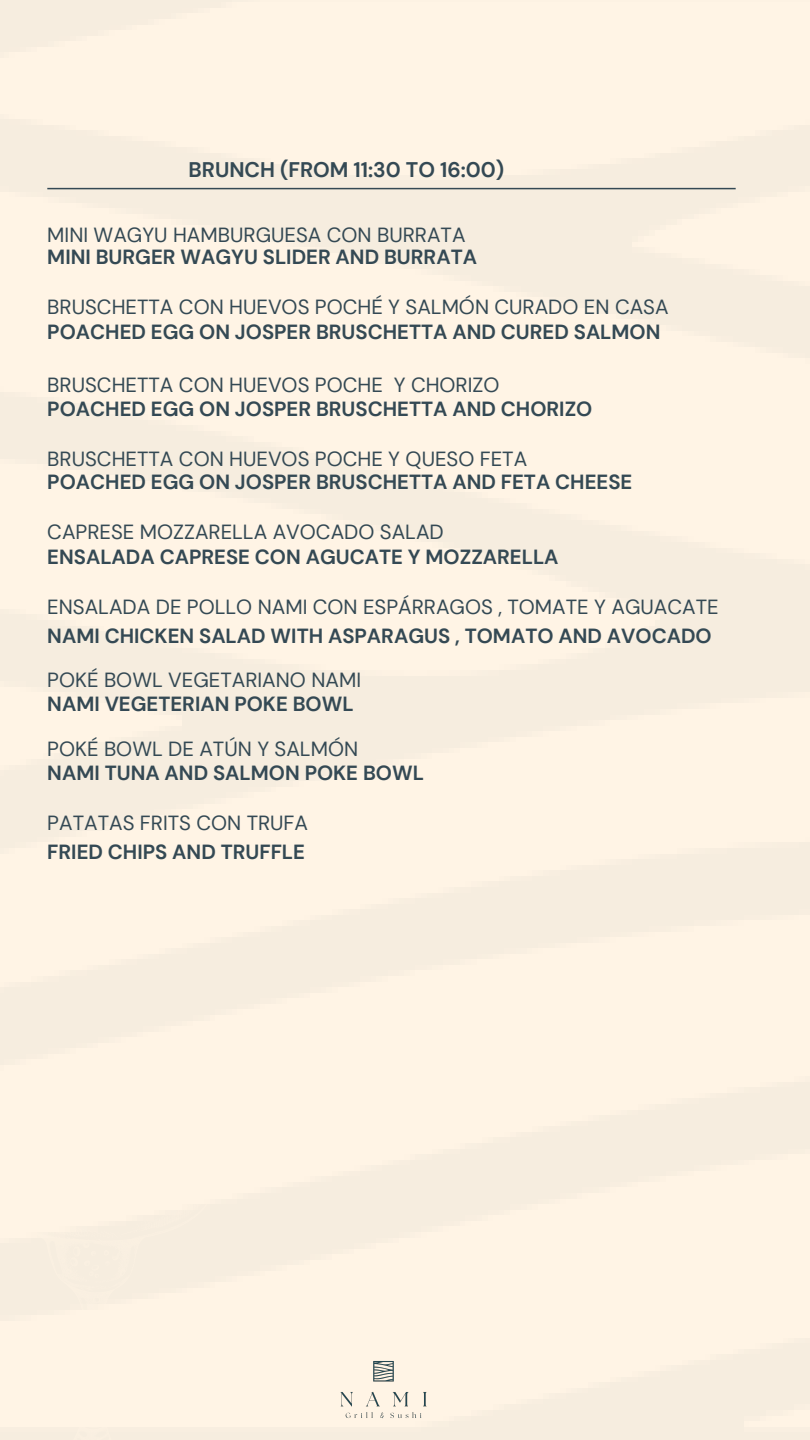
<style>
.page{position:relative;width:810px;height:1440px;background:#fff}
.page>*{position:absolute;margin:0;border:0;box-sizing:border-box;transform-origin:0 0}
.t1{font:700 21.1px "DM Sans";color:#344954}
.t2{font:700 20.4px "DM Sans";color:#344954}
.t3{font:20.4px "DM Sans";color:#344954}
</style>
<div class="page">
<hr style="left:47px;top:188px;width:689px;height:1px;background:#344954">
<svg style="left:0;top:1078px;width:287px;height:362px;background:#fcf2e3"></svg>
<img style="left:303px;top:1318px;width:160px;height:122px">
<p class="t1" style="left:189px;top:156px;width:317px">BRUNCH (FROM 11:30 TO 16:00)</p>
<h1 class="t3" style="left:47px;top:221px;width:420px">MINI WAGYU HAMBURGUESA CON BURRATA</h1>
<p class="t2" style="left:47px;top:244px;width:431px">MINI BURGER WAGYU SLIDER AND BURRATA</p>
<p class="t3" style="left:47px;top:294px;width:623px">BRUSCHETTA CON HUEVOS POCHÉ Y SALMÓN CURADO EN CASA</p>
<h1 class="t2" style="left:47px;top:318px;width:615px">POACHED EGG ON JOSPER BRUSCHETTA AND CURED SALMON</h1>
<h1 class="t3" style="left:47px;top:372px;width:454px">BRUSCHETTA CON HUEVOS POCHE Y CHORIZO</h1>
<p class="t2" style="left:47px;top:395px;width:547px">POACHED EGG ON JOSPER BRUSCHETTA AND CHORIZO</p>
<h1 class="t3" style="left:47px;top:445px;width:482px">BRUSCHETTA CON HUEVOS POCHE Y QUESO FETA</h1>
<p class="t2" style="left:47px;top:469px;width:587px">POACHED EGG ON JOSPER BRUSCHETTA AND FETA CHEESE</p>
<h1 class="t3" style="left:47px;top:519px;width:398px">CAPRESE MOZZARELLA AVOCADO SALAD</h1>
<h1 class="t2" style="left:47px;top:544px;width:513px">ENSALADA CAPRESE CON AGUCATE Y MOZZARELLA</h1>
<p class="t3" style="left:47px;top:593px;width:673px">ENSALADA DE POLLO NAMI CON ESPÁRRAGOS , TOMATE Y AGUACATE</p>
<p class="t2" style="left:47px;top:622px;width:666px">NAMI CHICKEN SALAD WITH ASPARAGUS , TOMATO AND AVOCADO</p>
<h1 class="t3" style="left:47px;top:667px;width:315px">POKÉ BOWL VEGETARIANO NAMI</h1>
<p class="t2" style="left:47px;top:691px;width:308px">NAMI VEGETERIAN POKE BOWL</p>
<h1 class="t3" style="left:47px;top:736px;width:312px">POKÉ BOWL DE ATÚN Y SALMÓN</h1>
<h1 class="t2" style="left:47px;top:760px;width:378px">NAMI TUNA AND SALMON POKE BOWL</h1>
<p class="t3" style="left:47px;top:810px;width:262px">PATATAS FRITS CON TRUFA</p>
<p class="t2" style="left:47px;top:839px;width:259px">FRIED CHIPS AND TRUFFLE</p>
</div>
